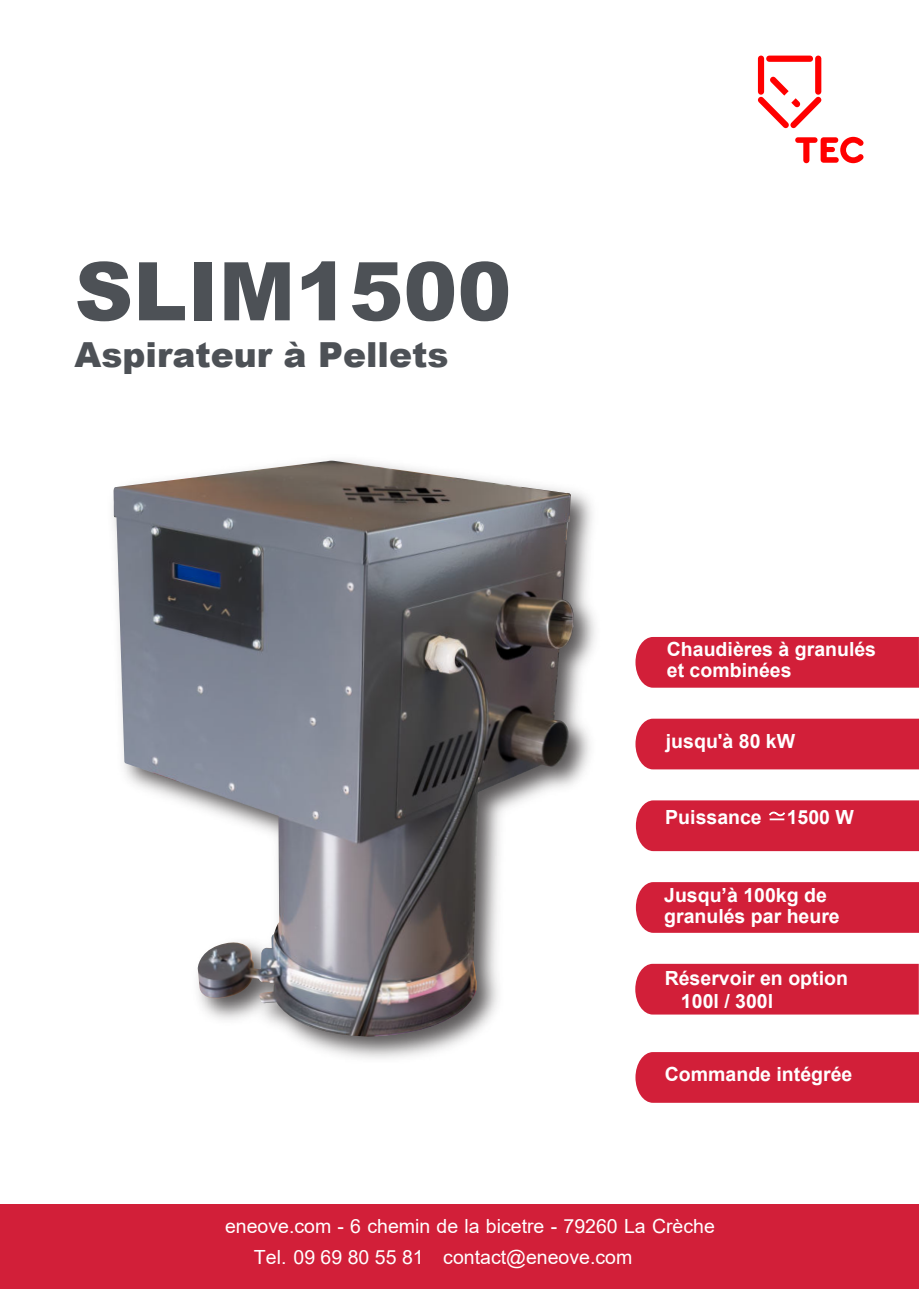
<style>
.page{position:relative;width:919px;height:1289px;background:#fff}
.page>*{position:absolute;margin:0;border:0;box-sizing:border-box;transform-origin:0 0}
.t1{font:900 81px "Arial";color:#4d5156}
.t2{font:900 34.5px "Arial";color:#4d5156}
.t3{font:700 19.5px/21px "Arial";color:#fff}
.t4{font:19.5px "Arial";color:#fff}
.s1{font-family:"Koz Min Pr 6 N";font-weight:400}
</style>
<div class="page">
<img style="left:295px;top:492px;width:623px;height:611px">
<img style="left:113px;top:460px;width:463px;height:576px">
<svg style="left:795px;top:137px;width:68px;height:26px"></svg>
<svg style="left:758px;top:67px;width:63px;height:61px"></svg>
<div style="left:815px;top:56px;width:6px;height:39px;background:#f00;border-radius:3px"></div>
<div style="left:757px;top:56px;width:7px;height:39px;background:#f00;border-radius:3px"></div>
<div style="left:766px;top:56px;width:47px;height:6px;background:#f00;border-radius:3px"></div>
<div style="left:0;top:1204px;width:918px;height:84px;background:#d21f39"></div>
<div style="left:635px;top:718px;width:283px;height:51px;background:#d21f39"></div>
<div style="left:635px;top:800px;width:283px;height:51px;background:#d21f39"></div>
<div style="left:635px;top:882px;width:283px;height:50px;background:#d21f39"></div>
<div style="left:635px;top:963px;width:283px;height:51px;background:#d21f39"></div>
<div style="left:635px;top:1052px;width:283px;height:50px;background:#d21f39"></div>
<div style="left:635px;top:637px;width:283px;height:50px;background:#d21f39"></div>
<h1 class="t1" style="left:75px;top:261px;width:438px">SLIM1500</h1>
<h2 class="t2" style="left:75px;top:329px;width:375px">Aspirateur à Pellets</h2>
<p class="t3" style="left:666px;top:638px;width:211px">Chaudières à granulés et combinées</p>
<p class="t3" style="left:665px;top:731px;width:131px">jusqu'à 80 kW</p>
<p class="t3" style="left:665px;top:806px;width:190px">Puissance <span class="s1">≃</span>1500 W</p>
<p class="t3" style="left:664px;top:885px;width:177px">Jusqu’à 100kg de granulés par heure</p>
<p class="t3" style="left:681px;top:966px;width:168px;line-height:23.2px;text-indent:-16px">Réservoir en option<br>100l / 300l</p>
<p class="t3" style="left:664px;top:1064px;width:189px">Commande intégrée</p>
<p class="t4" style="left:225px;top:1212px;width:491px">eneove.com - 6 chemin de la bicetre - 79260 La Crèche</p>
<p class="t4" style="left:254px;top:1250px;width:380px">Tel. 09 69 80 55 81 contact@eneove.com</p>
</div>
